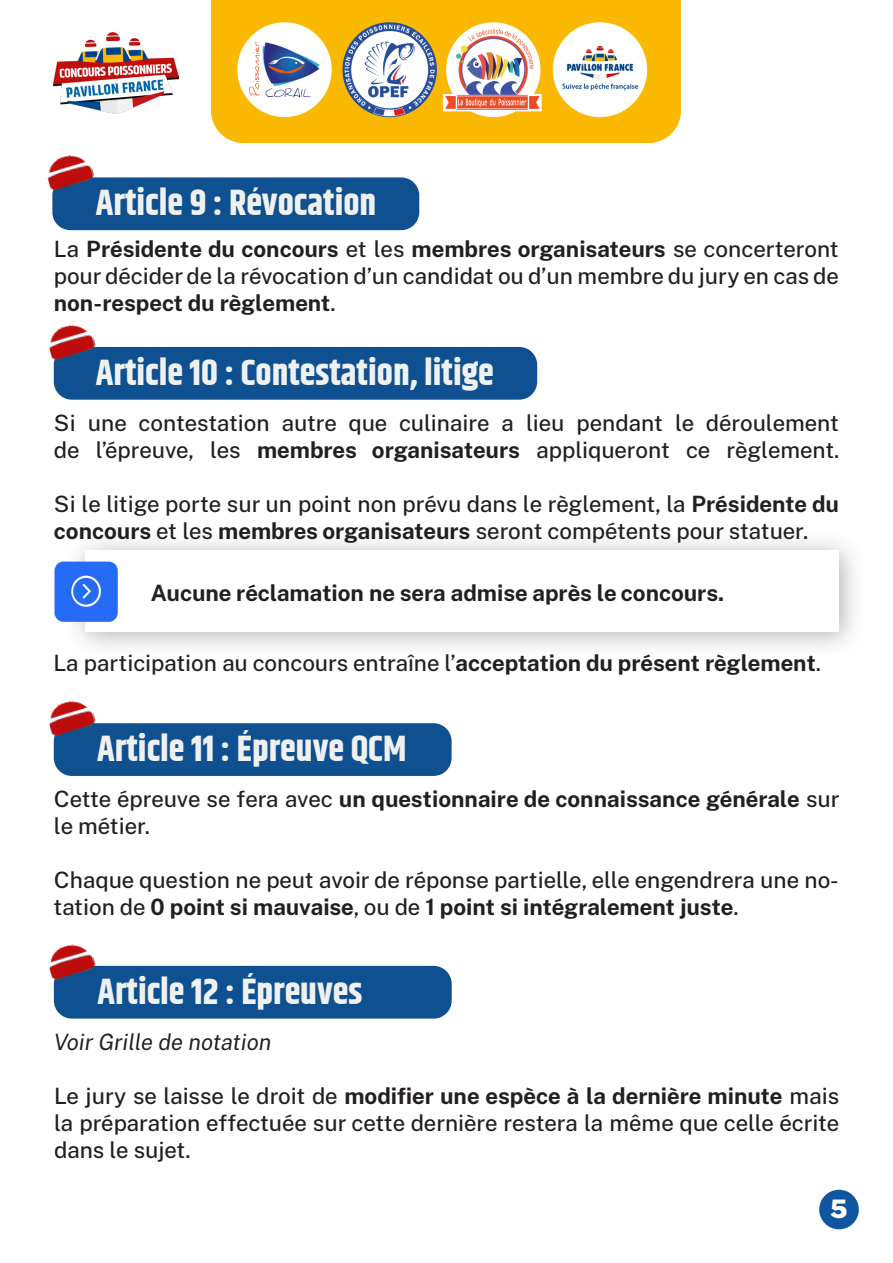
<style>
.page{position:relative;width:893px;height:1263px;background:#fff}
.page>*{position:absolute;margin:0;border:0;box-sizing:border-box;transform-origin:0 0}
.t1{font:700 36px "Khand";color:#eff0f0}
.t2{font:900 25.5px "Public Sans";color:#fff}
.t3{font:500 22.5px/27px "Public Sans";color:#231f20}
.t4{font:700 22.5px/27px "Public Sans";color:#231f20}
.t5{font:italic 22.5px "Public Sans";color:#231f20}
.s1{font-weight:700}
.s2{font-weight:500}
</style>
<div class="page">
<img style="left:54px;top:32px;width:124px;height:82px">
<img style="left:212px;top:0;width:469px;height:142px">
<div style="left:52px;top:177px;width:367px;height:53px;background:#0f5091;border-radius:18px"></div>
<img style="left:47px;top:155px;width:48px;height:36px">
<div style="left:819px;top:1190px;width:40px;height:39px;background:#10559f;border-radius:50%"></div>
<div style="left:54px;top:347px;width:483px;height:53px;background:#0f5091;border-radius:18px"></div>
<img style="left:49px;top:324px;width:48px;height:37px">
<div style="left:64px;top:530px;width:802px;height:129px;background:#231f20;opacity:.34"></div>
<div style="left:86px;top:550px;width:753px;height:82px;background:#fff"></div>
<div style="left:55px;top:562px;width:62px;height:59px;background:#256bf7;border-radius:9px"></div>
<svg style="left:71px;top:576px;width:30px;height:31px"></svg>
<div style="left:54px;top:723px;width:398px;height:53px;background:#0f5091;border-radius:18px"></div>
<img style="left:49px;top:700px;width:48px;height:37px">
<div style="left:54px;top:966px;width:398px;height:52px;background:#0f5091;border-radius:18px"></div>
<img style="left:49px;top:944px;width:48px;height:37px">
<p class="t1" style="left:96px;top:177px;width:282px">Article 9 : Révocation</p>
<p class="t3" style="left:54px;top:234px;width:787px;text-align:justify">La <span class="s1">Présidente du concours</span> et les <span class="s1">membres organisateurs</span> se concerteront pour décider de la révocation d’un candidat ou d’un membre du jury en cas de <span class="s1">non-respect du règlement</span>.</p>
<p class="t1" style="left:96px;top:347px;width:399px">Article 10 : Contestation, litige</p>
<p class="t3" style="left:54px;top:408px;width:787px">Si une contestation autre que culinaire a lieu pendant le déroulement de l’épreuve, les <span class="s1">membres organisateurs</span> appliqueront ce règlement.</p>
<p class="t3" style="left:54px;top:489px;width:786px">Si le litige porte sur un point non prévu dans le règlement, la <span class="s1">Présidente du concours</span> et les <span class="s1">membres organisateurs</span> seront compétents pour statuer.</p>
<p class="t4" style="left:151px;top:578px;width:575px">Aucune réclamation ne sera admise après le concours.</p>
<p class="t3" style="left:53px;top:648px;width:769px">La participation au concours entraîne l’<span class="s1">acceptation du présent règlement</span>.</p>
<p class="t1" style="left:97px;top:723px;width:311px">Article 11 : Épreuve QCM</p>
<p class="t4" style="left:54px;top:785px;width:787px"><span class="s2">Cette épreuve se fera avec</span> un questionnaire de connaissance générale <span class="s2">sur le métier.</span></p>
<p class="t3" style="left:54px;top:866px;width:786px">Chaque question ne peut avoir de réponse partielle, elle engendrera une no&shy;tation de <span class="s1">0 point si mauvaise</span>, ou de <span class="s1">1 point si intégralement juste</span>.</p>
<p class="t1" style="left:97px;top:966px;width:266px">Article 12 : Épreuves</p>
<p class="t5" style="left:54px;top:1025px;width:219px">Voir Grille de notation</p>
<p class="t3" style="left:54px;top:1081px;width:787px;text-align:justify">Le jury se laisse le droit de <span class="s1">modifier une espèce à la dernière minute</span> mais la préparation effectuée sur cette dernière restera la même que celle écrite dans le sujet.</p>
<p class="t2" style="left:830px;top:1189px;width:19px">5</p>
</div>
